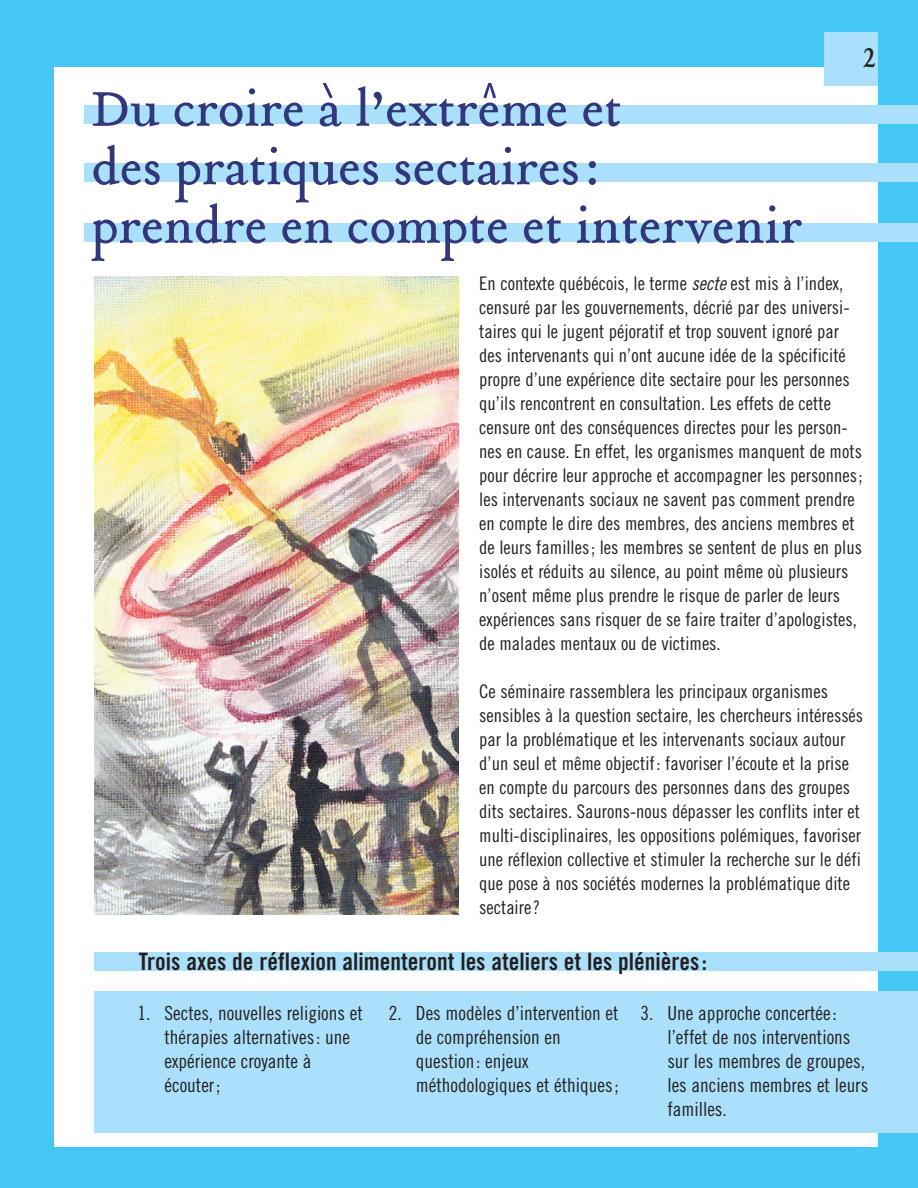
<style>
.page{position:relative;width:918px;height:1188px;background:#44c7f4}
.page>*{position:absolute;margin:0;border:0;box-sizing:border-box;transform-origin:0 0}
.t1{font:54px/58.5px "Tribute Roman";color:#32367b}
.t2{font:30px "Tribute Roman";color:#231f20}
.t3{font:24px "Trade Gothic Bold Cond Twenty";color:#231f20}
.t4{font:19.5px/24px "Trade Gothic Cond Eighteen";color:#231f20}
.t5{font:18.75px/24px "Trade Gothic Cond Eighteen";color:#231f20}
.s1{font-style:italic}
</style>
<div class="page">
<div style="left:54px;top:68px;width:824px;height:1080px;background:#fff"></div>
<div style="left:824px;top:33px;width:54px;height:53px;background:#aae0fa"></div>
<div style="left:94px;top:952px;width:824px;height:18px;background:#aae0fa"></div>
<div style="left:94px;top:992px;width:824px;height:141px;background:#aae0fa"></div>
<img style="left:94px;top:277px;width:364px;height:638px">
<div style="left:85px;top:106px;width:833px;height:18px;background:#aae0fa"></div>
<div style="left:85px;top:164px;width:833px;height:18px;background:#aae0fa"></div>
<div style="left:85px;top:223px;width:833px;height:19px;background:#aae0fa"></div>
<h1 class="t1" style="left:92px;top:87px;width:712px">Du croire à l’extrême et<br>des pratiques sectaires:<br>prendre en compte et intervenir</h1>
<h2 class="t2" style="left:863px;top:45px;width:15px">2</h2>
<p class="t5" style="left:479px;top:273px;width:385px">En contexte québécois, le terme <span class="s1">secte</span>est mis à l’index, censuré par les gouvernements, décrié par des universi&shy;taires qui le jugent péjoratif et trop souvent ignoré par des intervenants qui n’ont aucune idée de la spécificité propre d’une expérience dite sectaire pour les personnes qu’ils rencontrent en consultation. Les effets de cette censure ont des conséquences directes pour les person&shy;nes en cause. En effet, les organismes manquent de mots pour décrire leur approche et accompagner les personnes; les intervenants sociaux ne savent pas comment prendre en compte le dire des membres, des anciens membres et de leurs familles; les membres se sentent de plus en plus isolés et réduits au silence, au point même où plusieurs n’osent même plus prendre le risque de parler de leurs expériences sans risquer de se faire traiter d’apologistes, de malades mentaux ou de victimes.</p>
<p class="t5" style="left:479px;top:681px;width:385px">Ce séminaire rassemblera les principaux organismes sensibles à la question sectaire, les chercheurs intéressés par la problématique et les intervenants sociaux autour d’un seul et même objectif: favoriser l’écoute et la prise en compte du parcours des personnes dans des groupes dits sectaires. Saurons-nous dépasser les conflits inter et multi-disciplinaires, les oppositions polémiques, favoriser une réflexion collective et stimuler la recherche sur le défi que pose à nos sociétés modernes la problématique dite sectaire?</p>
<p class="t3" style="left:139px;top:952px;width:570px">Trois axes de réflexion alimenteront les ateliers et les plénières:</p>
<p class="t4" style="left:165px;top:1003px;width:200px;text-indent:-27px">1. Sectes, nouvelles religions et thérapies alternatives: une expérience croyante à écouter;</p>
<p class="t4" style="left:416px;top:1003px;width:204px;text-indent:-27px">2. Des modèles d’intervention et de compréhension en question: enjeux méthodologiques et éthiques;</p>
<p class="t4" style="left:667px;top:1003px;width:202px;text-indent:-27px">3. Une approche concertée: l’effet de nos interventions sur les membres de groupes, les anciens membres et leurs familles.</p>
</div>
